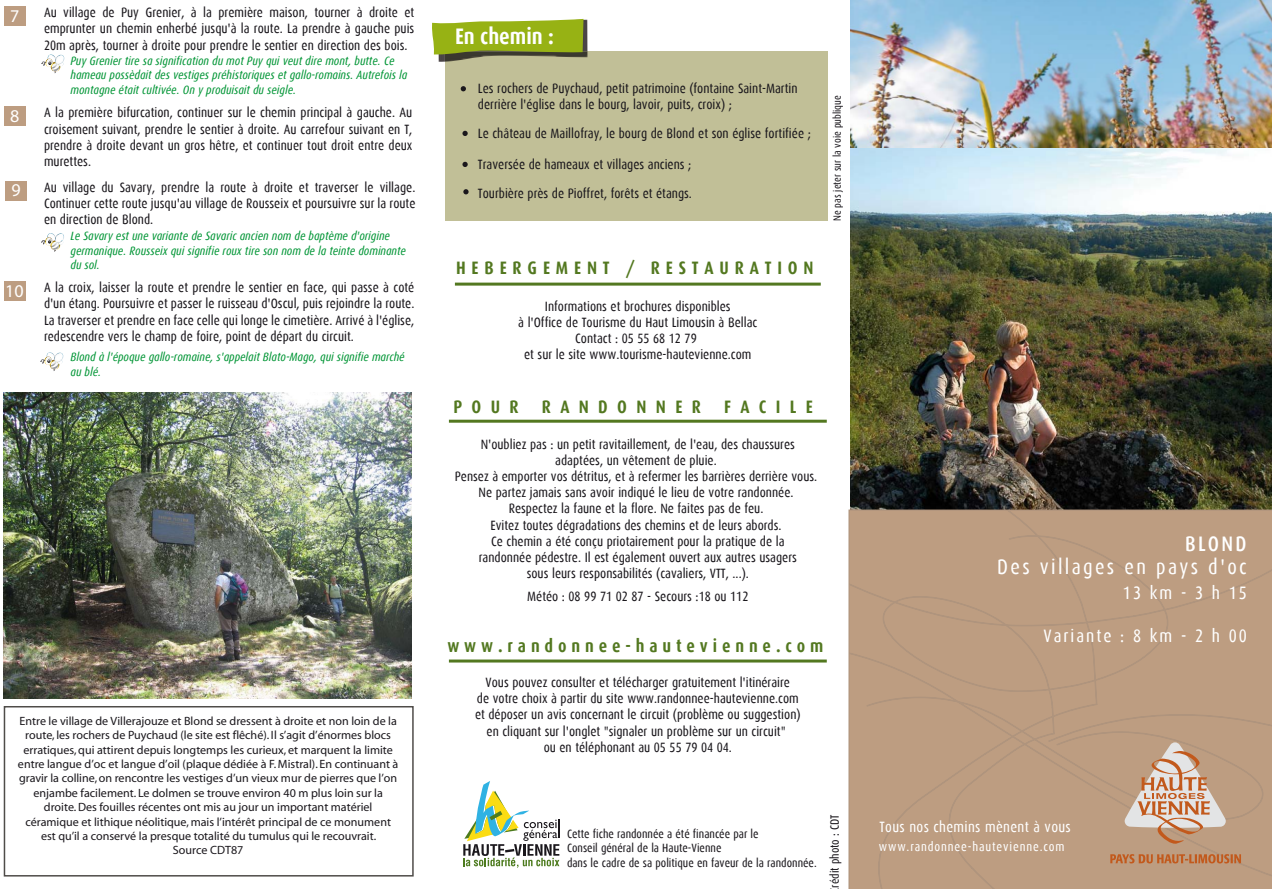
<style>
.page{position:relative;width:1272px;height:889px;background:#fff}
.page>*{position:absolute;margin:0;border:0;box-sizing:border-box;transform-origin:0 0}
.t1{font:700 22.5px "Dax Condensed";color:#fff}
.t2{font:21px "Dax Condensed";letter-spacing:.11em;color:#fff}
.t3{font:500 21px "Dax Condensed";letter-spacing:.11em;color:#fff}
.t4{font:700 18px "Dax Condensed";letter-spacing:.325em;color:#537820}
.t5{font:700 18px "Dax Condensed";letter-spacing:.27em;color:#537820}
.t6{font:18px "Dax Condensed";letter-spacing:.11em;color:#fff}
.t7{font:700 18px "Dax Condensed";letter-spacing:.52em;color:#537820}
.t8{font:18px "Myriad";color:#fff}
.t9{font:15px "Dax Condensed";letter-spacing:.02em;color:#fff}
.t10{font:13.5px/16.2px "Dax Condensed";color:#1a171c;text-align:justify}
.t11{font:12.75px "Dax Condensed";letter-spacing:.065em;color:#fff}
.t12{font:12px/14.4px "Myriad";color:#1a171c;text-align:center}
.t13{font:italic 12px/14.4px "Dax Condensed";color:#009535}
.t14{font:12px/14.4px "Dax Condensed";color:#1a171c}
.t15{font:10.5px "Dax Condensed";color:#1a171c}
</style>
<div class="page">
<img style="left:850px;top:0;width:421px;height:509px">
<img style="left:4px;top:392px;width:407px;height:306px">
<div style="left:445px;top:51px;width:382px;height:170px;background:#c1bf97"></div>
<svg style="left:460px;top:86px;width:6px;height:5px"></svg>
<svg style="left:462px;top:131px;width:5px;height:5px"></svg>
<svg style="left:462px;top:162px;width:5px;height:5px"></svg>
<svg style="left:463px;top:189px;width:5px;height:5px"></svg>
<div style="left:4px;top:706px;width:409px;height:170px;border:2px solid #4f4c49"></div>
<hr style="left:455px;top:282px;width:365px;height:3px;background:#537820">
<hr style="left:449px;top:420px;width:377px;height:3px;background:#537820">
<svg style="left:463px;top:781px;width:96px;height:86px"></svg>
<hr style="left:449px;top:659px;width:377px;height:3px;background:#537820">
<img style="left:438px;top:20px;width:149px;height:42px">
<img style="left:445px;top:51px;width:142px;height:11px">
<svg style="left:432px;top:19px;width:151px;height:35px;background:#99b026"></svg>
<div style="left:848px;top:509px;width:423px;height:380px;background:#bd9d81"></div>
<svg style="left:1124px;top:742px;width:101px;height:102px;background:#cbab94"></svg>
<svg style="left:1110px;top:854px;width:130px;height:9px"></svg>
<svg style="left:41px;top:54px;width:23px;height:19px"></svg>
<div style="left:4px;top:6px;width:21px;height:20px;background:#bd9d81"></div>
<div style="left:5px;top:107px;width:21px;height:19px;background:#bd9d81"></div>
<div style="left:5px;top:181px;width:21px;height:19px;background:#bd9d81"></div>
<div style="left:5px;top:281px;width:21px;height:20px;background:#bd9d81"></div>
<svg style="left:41px;top:233px;width:23px;height:19px"></svg>
<svg style="left:40px;top:352px;width:23px;height:19px"></svg>
<h3 class="t8" style="left:10px;top:9px;width:11px">7</h3>
<p class="t10" style="left:44px;top:4px;width:372px">Au village de Puy Grenier, à la première maison, tourner à droite et emprunter un chemin enherbé jusqu'à la route. La prendre à gauche puis 20m après, tourner à droite pour prendre le sentier en direction des bois.</p>
<p class="t13" style="left:70px;top:54px;width:338px">Puy Grenier tire sa signification du mot Puy qui veut dire mont, butte. Ce hameau possèdait des vestiges préhistoriques et gallo-romains. Autrefois la montagne était cultivée. On y produisait du seigle.</p>
<h3 class="t8" style="left:10px;top:109px;width:11px">8</h3>
<p class="t10" style="left:44px;top:104px;width:370px">A la première bifurcation, continuer sur le chemin principal à gauche. Au croisement suivant, prendre le sentier à droite. Au carrefour suivant en T, prendre à droite devant un gros hêtre, et continuer tout droit entre deux murettes.</p>
<h3 class="t8" style="left:12px;top:183px;width:11px">9</h3>
<p class="t10" style="left:44px;top:179px;width:373px">Au village du Savary, prendre la route à droite et traverser le village.<br>Continuer cette route jusqu'au village de Rousseix et poursuivre sur la route en direction de Blond.</p>
<p class="t13" style="left:70px;top:229px;width:337px">Le Savary est une variante de Savaric ancien nom de baptème d'origine germanique. Rousseix qui signifie roux tire son nom de la teinte dominante du sol.</p>
<h3 class="t8" style="left:5px;top:284px;width:20px">10</h3>
<p class="t10" style="left:44px;top:279px;width:372px">A la croix, laisser la route et prendre le sentier en face, qui passe à coté d'un étang. Poursuivre et passer le ruisseau d'Oscul, puis rejoindre la route.<br>La traverser et prendre en face celle qui longe le cimetière. Arrivé à l'église, redescendre vers le champ de foire, point de départ du circuit.</p>
<p class="t13" style="left:70px;top:350px;width:336px">Blond à l'époque gallo-romaine, s'appelait Blato-Mago, qui signifie marché au blé.</p>
<p class="t12" style="left:18px;top:714px;width:382px">Entre le village de Villerajouze et Blond se dressent à droite et non loin de la route, les rochers de Puychaud (le site est flêché). Il s’agit d’énormes blocs erratiques, qui attirent depuis longtemps les curieux, et marquent la limite entre langue d’oc et langue d’oil (plaque dédiée à F. Mistral). En continuant à gravir la colline, on rencontre les vestiges d’un vieux mur de pierres que l’on enjambe facilement. Le dolmen se trouve environ 40 m plus loin sur la droite. Des fouilles récentes ont mis au jour un important matériel céramique et lithique néolitique, mais l’intérêt principal de ce monument est qu’il a conservé la presque totalité du tumulus qui le recouvrait.<br>Source CDT87</p>
<h1 class="t1" style="left:455px;top:23px;width:100px">En chemin :</h1>
<p class="t10" style="left:478px;top:80px;width:321px">Les rochers de Puychaud, petit patrimoine (fontaine Saint-Martin derrière l'église dans le bourg, lavoir, puits, croix) ;</p>
<p class="t10" style="left:478px;top:125px;width:334px">Le château de Maillofray, le bourg de Blond et son église fortifiée ;</p>
<p class="t10" style="left:478px;top:150px;width:215px;line-height:28.8px">Traversée de hameaux et villages anciens ;<br>Tourbière près de Pioffret, forêts et étangs.</p>
<h3 class="t4" style="left:456px;top:257px;width:359px">HEBERGEMENT / RESTAURATION</h3>
<p class="t10" style="left:518px;top:298px;width:240px;text-align:center">Informations et brochures disponibles<br>à l'Office de Tourisme du Haut Limousin à Bellac Contact : 05 55 68 12 79<br>et sur le site www.tourisme-hautevienne.com</p>
<p class="t15" style="left:831px;top:221px;width:127px;rotate:-90deg">Ne pas jeter sur la voie publique</p>
<h3 class="t4" style="left:453px;top:396px;width:67px">POUR</h3>
<h3 class="t7" style="left:542px;top:396px;width:161px">RANDONNER</h3>
<h3 class="t4" style="left:724px;top:396px;width:90px">FACILE</h3>
<p class="t10" style="left:455px;top:436px;width:364px;text-align:center">N'oubliez pas : un petit ravitaillement, de l'eau, des chaussures adaptées, un vêtement de pluie.<br>Pensez à emporter vos détritus, et à refermer les barrières derrière vous.<br>Ne partez jamais sans avoir indiqué le lieu de votre randonnée.<br>Respectez la faune et la flore. Ne faites pas de feu.<br>Evitez toutes dégradations des chemins et de leurs abords.<br>Ce chemin a été conçu priotairement pour la pratique de la<br>randonnée pédestre. Il est également ouvert aux autres usagers<br>sous leurs responsabilités (cavaliers, VTT, ...).</p>
<p class="t10" style="left:527px;top:588px;width:223px">Météo : 08 99 71 02 87 - Secours :18 ou 112</p>
<h3 class="t5" style="left:447px;top:635px;width:377px">www.randonnee-hautevienne.com</h3>
<p class="t10" style="left:475px;top:674px;width:327px;text-align:center">Vous pouvez consulter et télécharger gratuitement l'itinéraire<br>de votre choix à partir du site www.randonnee-hautevienne.com et déposer un avis concernant le circuit (problème ou suggestion) en cliquant sur l'onglet "signaler un problème sur un circuit"<br>ou en téléphonant au 05 55 79 04 04.</p>
<p class="t14" style="left:567px;top:826px;width:251px">Cette fiche randonnée a été financée par le<br>Conseil général de la Haute-Vienne<br>dans le cadre de sa politique en faveur de la randonnée.</p>
<p class="t14" style="left:827px;top:887px;width:75px;rotate:-90deg">rédit photo : CDT</p>
<h2 class="t3" style="left:1185px;top:531px;width:63px">BLOND</h2>
<h2 class="t2" style="left:997px;top:554px;width:251px">Des villages en pays d'oc</h2>
<h3 class="t6" style="left:1122px;top:582px;width:126px">13 km - 3 h 15</h3>
<h3 class="t6" style="left:1043px;top:625px;width:205px">Variante : 8 km - 2 h 00</h3>
<p class="t9" style="left:879px;top:818px;width:193px">Tous nos chemins mènent à vous</p>
<p class="t11" style="left:878px;top:839px;width:187px">www.randonnee-hautevienne.com</p>
</div>
